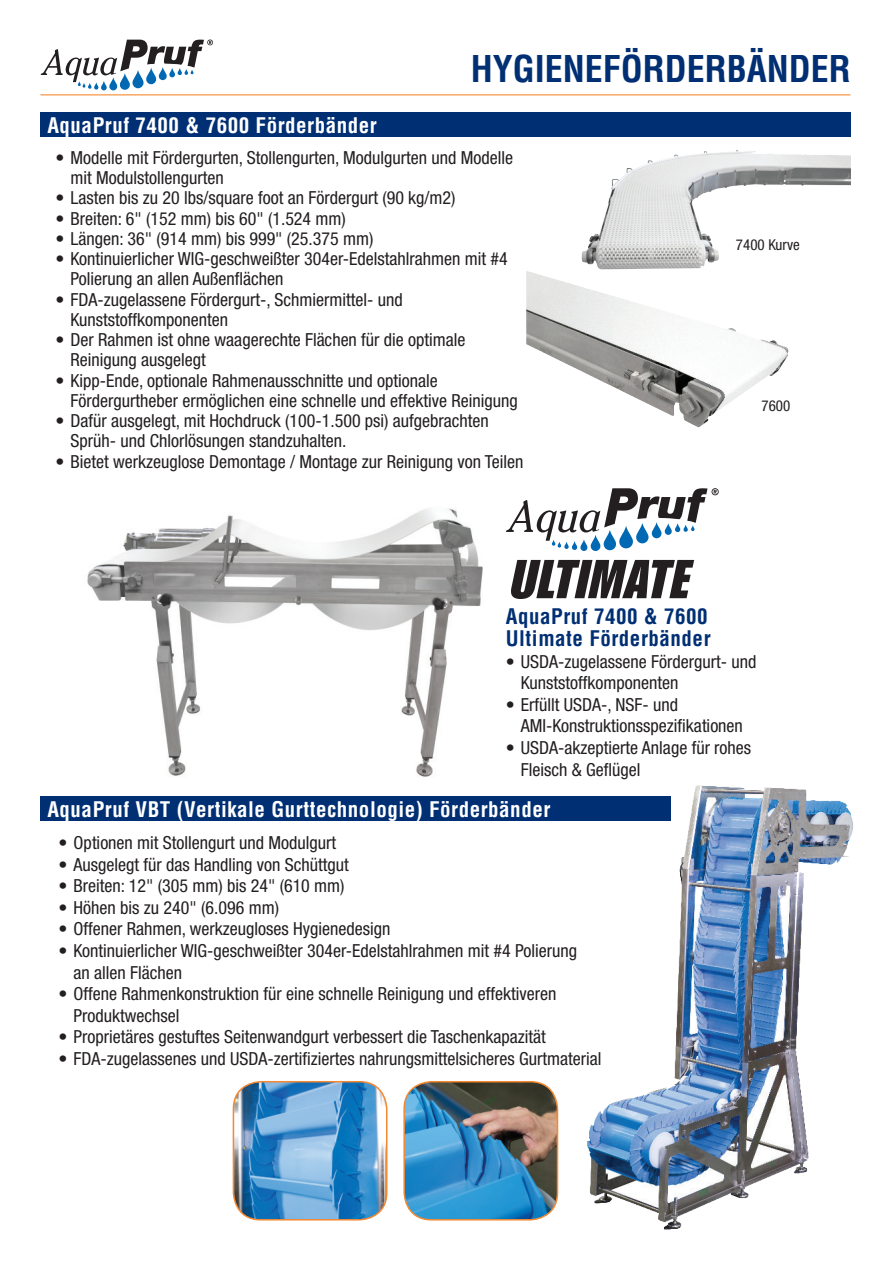
<style>
.page{position:relative;width:893px;height:1263px;background:#fff}
.page>*{position:absolute;margin:0;border:0;box-sizing:border-box;transform-origin:0 0}
.t1{font:700 condensed 36px "Helvetica";color:#002f73}
.t2{font:700 condensed 21px "Helvetica";letter-spacing:.025em;color:#fff}
.t3{font:700 condensed 21px/21.6px "Helvetica";letter-spacing:.025em;color:#002f73}
.t4{font:condensed 18px/20.2px "Helvetica Neue";color:#231f20}
.t5{font:condensed 15px "Helvetica Neue";color:#231f20}
</style>
<div class="page">
<img style="left:87px;top:508px;width:396px;height:269px">
<div style="left:41px;top:796px;width:630px;height:25px;background:#002f73"></div>
<div style="left:41px;top:112px;width:810px;height:25px;background:#002f73"></div>
<hr style="left:40px;top:94px;width:810px;height:1px;background:#f58932">
<img style="left:587px;top:785px;width:266px;height:445px">
<img style="left:581px;top:150px;width:269px;height:120px">
<img style="left:526px;top:271px;width:263px;height:156px">
<svg style="left:41px;top:40px;width:172px;height:50px"></svg>
<img style="left:233px;top:1082px;width:154px;height:138px">
<div style="left:233px;top:1081px;width:154px;height:139px;border:2px solid #f58932;border-radius:27px"></div>
<img style="left:405px;top:1082px;width:152px;height:138px">
<div style="left:403px;top:1081px;width:155px;height:139px;border:2px solid #f58932;border-radius:27px"></div>
<svg style="left:506px;top:488px;width:213px;height:63px"></svg>
<svg style="left:511px;top:560px;width:183px;height:39px"></svg>
<p class="t2" style="left:47px;top:112px;width:331px">AquaPruf 7400 &amp; 7600 Förderbänder</p>
<h1 class="t1" style="left:471px;top:47px;width:382px">HYGIENEFÖRDERBÄNDER</h1>
<p class="t4" style="left:71px;top:147px;width:444px;text-indent:-15px">• Modelle mit Fördergurten, Stollengurten, Modulgurten und Modelle mit Modulstollengurten</p>
<p class="t4" style="left:56px;top:188px;width:401px">• Lasten bis zu 20 lbs/square foot an Fördergurt (90 kg/m2)</p>
<p class="t4" style="left:56px;top:208px;width:292px">• Breiten: 6" (152 mm) bis 60" (1.524 mm)</p>
<p class="t4" style="left:56px;top:228px;width:319px">• Längen: 36" (914 mm) bis 999" (25.375 mm)</p>
<p class="t4" style="left:71px;top:248px;width:439px;text-indent:-15px">• Kontinuierlicher WIG-geschweißter 304er-Edelstahlrahmen mit #4<br>Polierung an allen Außenflächen</p>
<p class="t4" style="left:71px;top:289px;width:334px;text-indent:-15px">• FDA-zugelassene Fördergurt-, Schmiermittel- und<br>Kunststoffkomponenten</p>
<p class="t4" style="left:71px;top:329px;width:396px;text-indent:-15px">• Der Rahmen ist ohne waagerechte Flächen für die optimale<br>Reinigung ausgelegt</p>
<p class="t4" style="left:71px;top:370px;width:449px;text-indent:-15px">• Kipp-Ende, optionale Rahmenausschnitte und optionale<br>Fördergurtheber ermöglichen eine schnelle und effektive Reinigung</p>
<p class="t4" style="left:71px;top:410px;width:420px;text-indent:-15px">• Dafür ausgelegt, mit Hochdruck (100-1.500 psi) aufgebrachten<br>Sprüh- und Chlorlösungen standzuhalten.</p>
<p class="t4" style="left:56px;top:451px;width:469px">• Bietet werkzeuglose Demontage / Montage zur Reinigung von Teilen</p>
<p class="t5" style="left:736px;top:236px;width:66px">7400 Kurve</p>
<p class="t5" style="left:761px;top:397px;width:30px">7600</p>
<p class="t3" style="left:506px;top:606px;width:206px">AquaPruf 7400 &amp; 7600<br>Ultimate Förderbänder</p>
<p class="t4" style="left:521px;top:650px;width:237px;line-height:21.6px;text-indent:-15px">• USDA-zugelassene Fördergurt- und<br>Kunststoffkomponenten</p>
<p class="t4" style="left:521px;top:693px;width:224px;line-height:21.6px;text-indent:-15px">• Erfüllt USDA-, NSF- und<br>AMI-Konstruktionsspezifikationen</p>
<p class="t4" style="left:521px;top:737px;width:232px;line-height:21.6px;text-indent:-15px">• USDA-akzeptierte Anlage für rohes<br>Fleisch &amp; Geflügel</p>
<p class="t2" style="left:47px;top:796px;width:504px">AquaPruf VBT (Vertikale Gurttechnologie) Förderbänder</p>
<p class="t4" style="left:59px;top:832px;width:279px">• Optionen mit Stollengurt und Modulgurt</p>
<p class="t4" style="left:59px;top:854px;width:292px">• Ausgelegt für das Handling von Schüttgut</p>
<p class="t4" style="left:59px;top:876px;width:287px">• Breiten: 12" (305 mm) bis 24" (610 mm)</p>
<p class="t4" style="left:59px;top:897px;width:222px">• Höhen bis zu 240" (6.096 mm)</p>
<p class="t4" style="left:59px;top:919px;width:333px">• Offener Rahmen, werkzeugloses Hygienedesign</p>
<p class="t4" style="left:74px;top:940px;width:505px;line-height:21.6px;text-indent:-15px">• Kontinuierlicher WIG-geschweißter 304er-Edelstahlrahmen mit #4 Polierung an allen Flächen</p>
<p class="t4" style="left:74px;top:983px;width:484px;line-height:21.6px;text-indent:-15px">• Offene Rahmenkonstruktion für eine schnelle Reinigung und effektiveren<br>Produktwechsel</p>
<p class="t4" style="left:59px;top:1027px;width:489px">• Proprietäres gestuftes Seitenwandgurt verbessert die Taschenkapazität</p>
<p class="t4" style="left:59px;top:1048px;width:544px">• FDA-zugelassenes und USDA-zertifiziertes nahrungsmittelsicheres Gurtmaterial</p>
</div>
